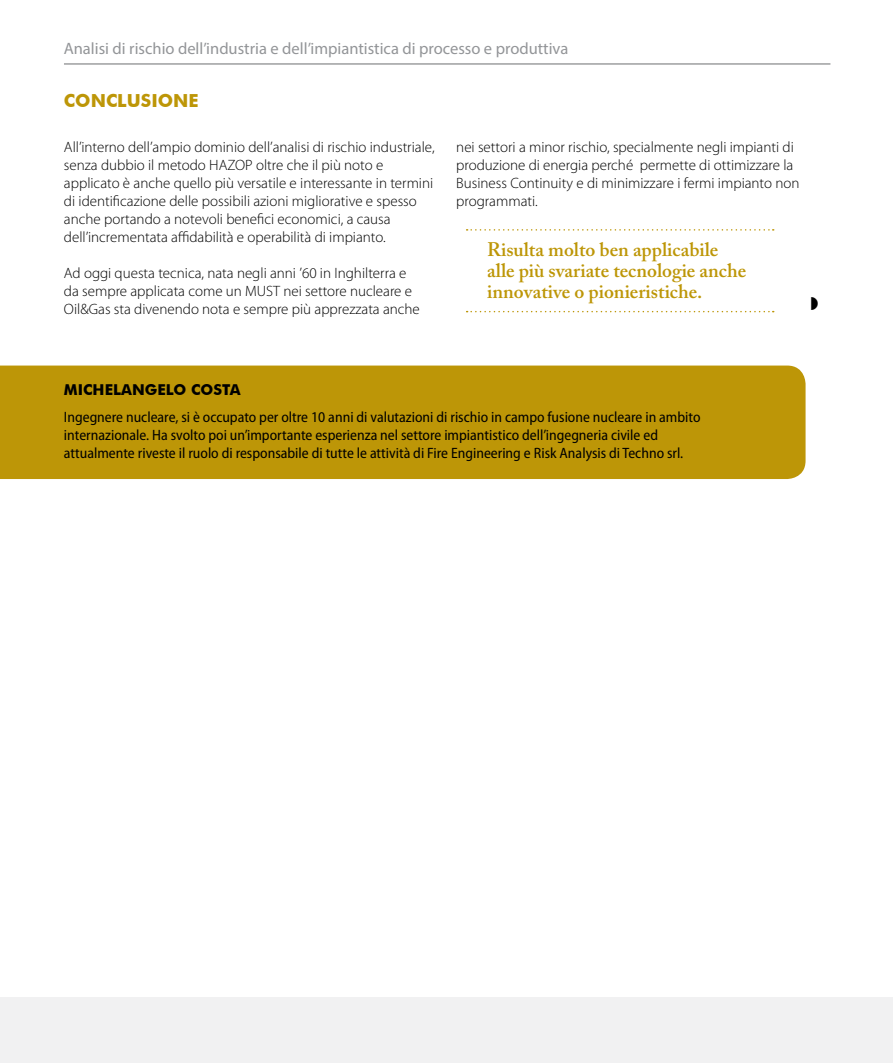
<style>
.page{position:relative;width:893px;height:1063px;background:#fff}
.page>*{position:absolute;margin:0;border:0;box-sizing:border-box;transform-origin:0 0}
.t1{font:600 19.5px/21px "Adobe Caslon Pro";color:#bd9607}
.t2{font:700 18px "Futura BT";color:#bd9607}
.t3{font:16.5px "Myriad Pro";color:#939598}
.t4{font:300 15px/18px "Myriad Pro";color:#000}
.t5{font:semi-condensed 15px/18px "Myriad Pro";color:#000}
.t6{font:700 15px "Futura BT";color:#000}
</style>
<div class="page">
<div style="left:0;top:366px;width:805px;height:113px;background:#bd9607"></div>
<div style="left:0;top:997px;width:893px;height:66px;background:#f1f1f2"></div>
<svg style="left:467px;top:229px;width:307px;height:2px"></svg>
<svg style="left:467px;top:311px;width:307px;height:1px"></svg>
<hr style="left:64px;top:64px;width:766px;height:1px;background:#6d6e71">
<p class="t3" style="left:64px;top:38px;width:506px">Analisi di rischio dell’industria e dell’impiantistica di processo e produttiva</p>
<p class="t2" style="left:64px;top:90px;width:136px">CONCLUSIONE</p>
<p class="t4" style="left:64px;top:139px;width:372px">All’interno dell’ampio dominio dell’analisi di rischio industriale, senza dubbio il metodo HAZOP oltre che il più noto e applicato è anche quello più versatile e interessante in termini di identificazione delle possibili azioni migliorative e spesso anche portando a notevoli benefici economici, a causa dell’incrementata affidabilità e operabilità di impianto.</p>
<p class="t4" style="left:64px;top:265px;width:357px">Ad oggi questa tecnica, nata negli anni ’60 in Inghilterra e da sempre applicata come un MUST nei settore nucleare e<br>Oil&amp;Gas sta divenendo nota e sempre più apprezzata anche</p>
<p class="t4" style="left:456px;top:139px;width:345px">nei settori a minor rischio, specialmente negli impianti di produzione di energia perché permette di ottimizzare la Business Continuity e di minimizzare i fermi impianto non programmati.</p>
<h1 class="t1" style="left:487px;top:239px;width:261px">Risulta molto ben applicabile alle più svariate tecnologie anche innovative o pionieristiche.</h1>
<p class="t6" style="left:64px;top:381px;width:178px">MICHELANGELO COSTA</p>
<p class="t5" style="left:64px;top:409px;width:638px">Ingegnere nucleare, si è occupato per oltre 10 anni di valutazioni di rischio in campo fusione nucleare in ambito internazionale. Ha svolto poi un’importante esperienza nel settore impiantistico dell’ingegneria civile ed attualmente riveste il ruolo di responsabile di tutte le attività di Fire Engineering e Risk Analysis di Techno srl.</p>
</div>
